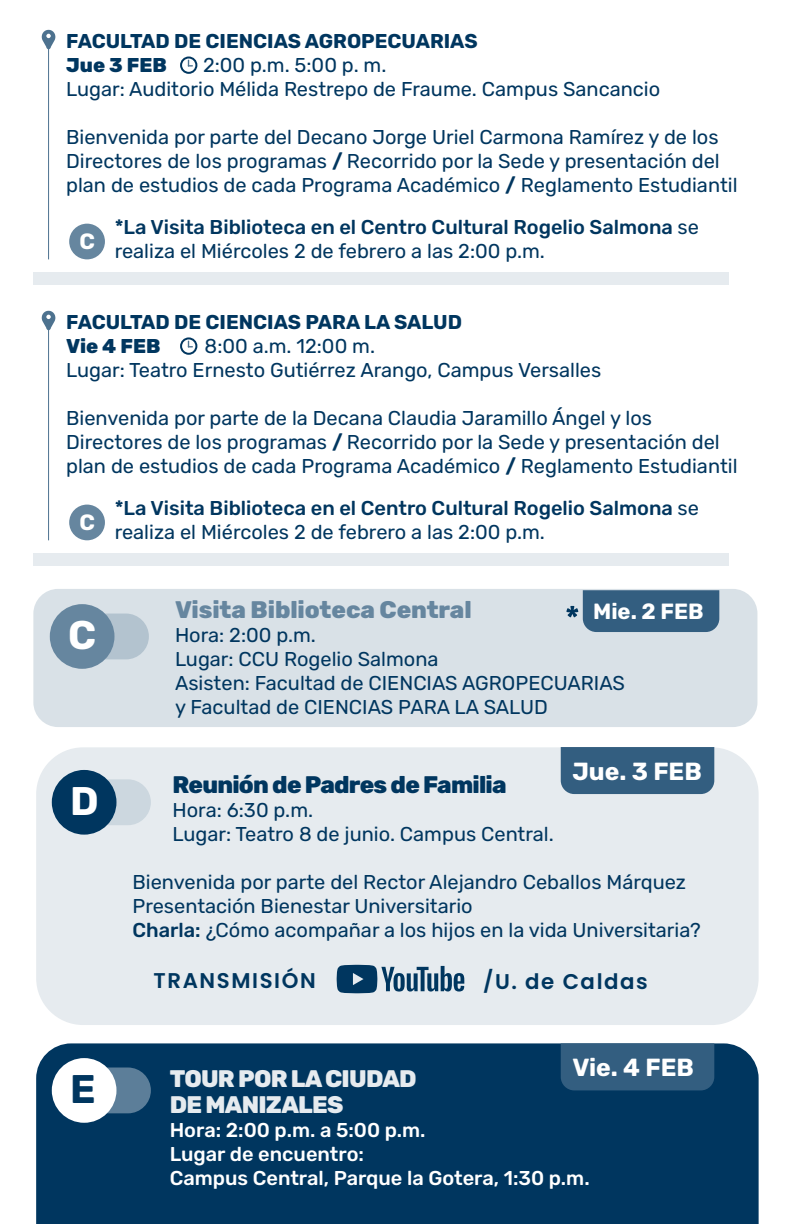
<style>
.page{position:relative;width:792px;height:1224px;background:#fff}
.page>*{position:absolute;margin:0;border:0;box-sizing:border-box;transform-origin:0 0}
.t1{font:700 40px "Rubik";color:#fff}
.t2{font:700 40px "Rubik";color:#00365f}
.t3{font:700 24.8px "Rubik";color:#fff}
.t4{font:800 24px/26px "Rubik";letter-spacing:-.03em;color:#e6ebef}
.t5{font:800 24px "Rubik";letter-spacing:-.03em;color:#00365f}
.t6{font:800 24px "Rubik";letter-spacing:-.005em;color:#66869f}
.t7{font:700 22px "Rubik";color:#fff}
.t8{font:600 21.4px "Poppins";letter-spacing:.075em;color:#00365f}
.t9{font:20px/24px "Rubik";color:#00365f}
.t10{font:500 20px/24px "Rubik";color:#00365f}
.t11{font:500 20px/24px "Rubik";color:#fff}
.t12{font:700 20px "Rubik";color:#00365f}
.t13{font:800 20px "Rubik";color:#00365f}
.s1{font-weight:700}
.s2{font-weight:400}
.s3{font-weight:500}
</style>
<div class="page">
<div style="left:33px;top:589px;width:724px;height:138px;background:#d9e1e7;border-radius:25px"></div>
<div style="left:75px;top:614px;width:74px;height:45px;background:#b3c3cf;border-radius:23px"></div>
<div style="left:36px;top:747px;width:723px;height:278px;background:#e6ebef;border-radius:47px"></div>
<div style="left:50px;top:604px;width:64px;height:65px;background:#66869f;border-radius:50%"></div>
<div style="left:77px;top:779px;width:74px;height:46px;background:#ccd7df;border-radius:23px"></div>
<div style="left:52px;top:770px;width:64px;height:65px;background:#00365f;border-radius:50%"></div>
<div style="left:69px;top:505px;width:36px;height:35px;background:#66869f;border-radius:50%"></div>
<hr style="left:48px;top:323px;width:1px;height:217px;background:#4d728f">
<svg style="left:41px;top:311px;width:15px;height:19px"></svg>
<div style="left:180px;top:337px;width:17px;height:18px;border:2px solid #00365f;border-radius:50%"></div>
<svg style="left:188px;top:341px;width:5px;height:7px"></svg>
<div style="left:33px;top:553px;width:696px;height:13px;background:#e6ebef"></div>
<div style="left:69px;top:224px;width:36px;height:35px;background:#66869f;border-radius:50%"></div>
<hr style="left:48px;top:42px;width:1px;height:217px;background:#4d728f">
<svg style="left:41px;top:30px;width:15px;height:19px"></svg>
<div style="left:180px;top:57px;width:17px;height:17px;border:2px solid #00365f;border-radius:50%"></div>
<svg style="left:188px;top:60px;width:5px;height:7px"></svg>
<div style="left:33px;top:272px;width:696px;height:13px;background:#e6ebef"></div>
<div style="left:36px;top:1043px;width:723px;height:181px;background:#00365f"></div>
<svg style="left:337px;top:965px;width:127px;height:28px"></svg>
<div style="left:561px;top:747px;width:153px;height:47px;background:#335e80"></div>
<div style="left:561px;top:1043px;width:153px;height:47px;background:#335e80"></div>
<div style="left:77px;top:1068px;width:74px;height:45px;background:#5c7e99;border-radius:23px"></div>
<div style="left:52px;top:1058px;width:64px;height:65px;background:#fff;border-radius:50%"></div>
<svg style="left:566px;top:590px;width:153px;height:42px;background:#456c8b"></svg>
<p class="t12" style="left:66px;top:30px;width:413px">FACULTAD DE CIENCIAS AGROPECUARIAS</p>
<p class="t13" style="left:66px;top:54px;width:102px">Jue 3 FEB</p>
<p class="t9" style="left:66px;top:54px;width:596px;text-indent:137px">2:00 p.m. 5:00 p. m.<br>Lugar: Auditorio Mélida Restrepo de Fraume. Campus Sancancio</p>
<p class="t9" style="left:66px;top:126px;width:673px">Bienvenida por parte del Decano Jorge Uriel Carmona Ramírez y de los<br>Directores de los programas <span class="s1">/</span> Recorrido por la Sede y presentación del plan de estudios de cada Programa Académico <span class="s1">/</span> Reglamento Estudiantil</p>
<p class="t7" style="left:79px;top:229px;width:17px">C</p>
<p class="t10" style="left:115px;top:216px;width:586px">*La Visita Biblioteca en el Centro Cultural Rogelio Salmona <span class="s2">se realiza el Miércoles 2 de febrero a las 2:00 p.m.</span></p>
<p class="t12" style="left:66px;top:311px;width:397px">FACULTAD DE CIENCIAS PARA LA SALUD</p>
<p class="t13" style="left:66px;top:335px;width:96px">Vie 4 FEB</p>
<p class="t9" style="left:66px;top:335px;width:537px;text-indent:138px">8:00 a.m. 12:00 m.<br>Lugar: Teatro Ernesto Gutiérrez Arango, Campus Versalles</p>
<p class="t9" style="left:66px;top:407px;width:673px">Bienvenida por parte de la Decana Claudia Jaramillo Ángel y los<br>Directores de los programas <span class="s1">/</span> Recorrido por la Sede y presentación del plan de estudios de cada Programa Académico <span class="s1">/</span> Reglamento Estudiantil</p>
<p class="t7" style="left:79px;top:510px;width:17px">C</p>
<p class="t10" style="left:115px;top:497px;width:586px">*La Visita Biblioteca en el Centro Cultural Rogelio Salmona <span class="s2">se realiza el Miércoles 2 de febrero a las 2:00 p.m.</span></p>
<h1 class="t1" style="left:68px;top:613px;width:30px">C</h1>
<h1 class="t1" style="left:70px;top:779px;width:30px">D</h1>
<h1 class="t2" style="left:70px;top:1067px;width:27px">E</h1>
<p class="t6" style="left:175px;top:596px;width:298px">Visita Biblioteca Central</p>
<p class="t9" style="left:175px;top:623px;width:452px">Hora: 2:00 p.m.<br>Lugar: CCU Rogelio Salmona<br>Asisten: Facultad de CIENCIAS AGROPECUARIAS y Facultad de CIENCIAS PARA LA SALUD</p>
<p class="t7" style="left:593px;top:599px;width:112px">Mie. 2 FEB</p>
<p class="t3" style="left:572px;top:757px;width:131px">Jue. 3 FEB</p>
<p class="t5" style="left:173px;top:771px;width:336px">Reunión de Padres de Familia</p>
<p class="t9" style="left:173px;top:799px;width:383px">Hora: 6:30 p.m.<br>Lugar: Teatro 8 de junio. Campus Central.</p>
<p class="t9" style="left:133px;top:871px;width:570px">Bienvenida por parte del Rector Alejandro Ceballos Márquez<br>Presentación Bienestar Universitario<br><span class="s3">Charla:</span> ¿Cómo acompañar a los hijos en la vida Universitaria?</p>
<p class="t8" style="left:154px;top:968px;width:164px">TRANSMISIÓN</p>
<p class="t8" style="left:483px;top:969px;width:166px">/U. de Caldas</p>
<p class="t3" style="left:572px;top:1054px;width:123px">Vie. 4 FEB</p>
<p class="t4" style="left:170px;top:1067px;width:248px">TOUR POR LA CIUDAD<br>DE MANIZALES</p>
<p class="t11" style="left:170px;top:1119px;width:421px">Hora: 2:00 p.m. a 5:00 p.m.<br>Lugar de encuentro:<br>Campus Central, Parque la Gotera, 1:30 p.m.</p>
</div>
